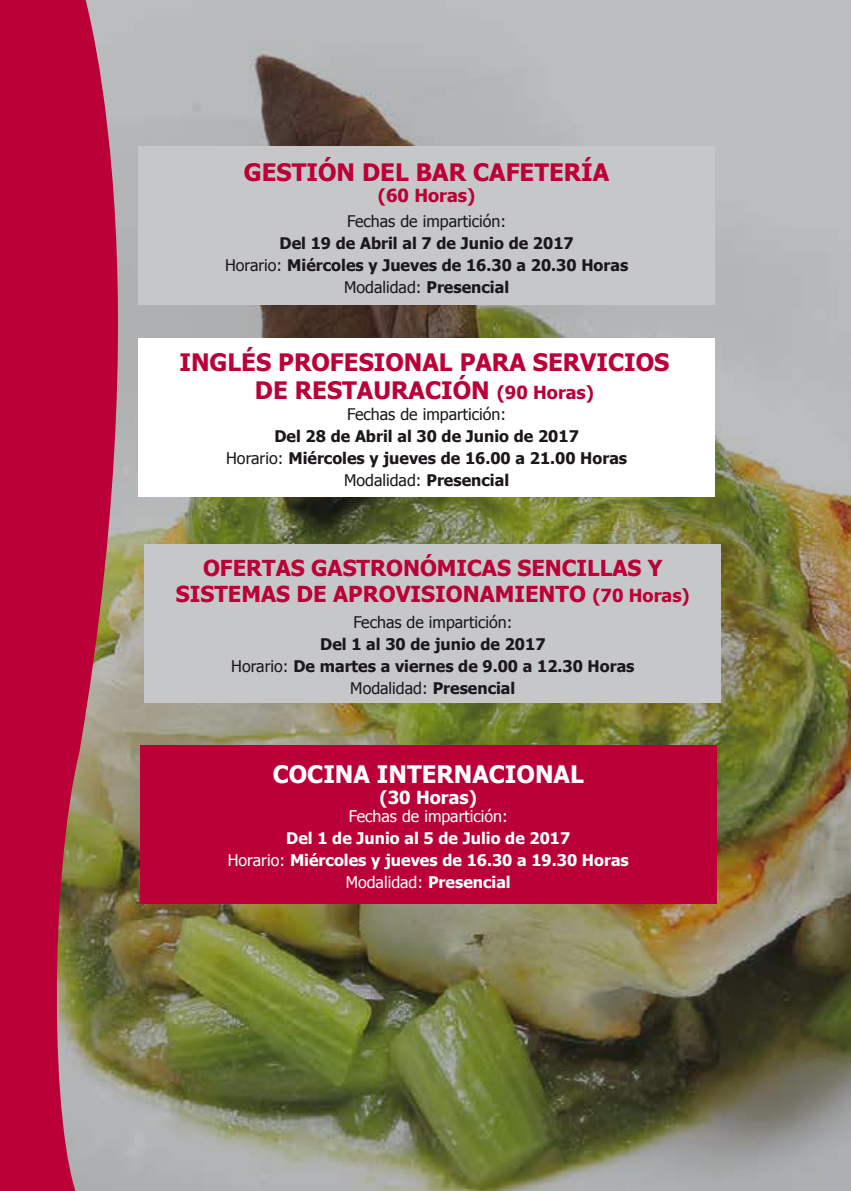
<style>
.page{position:relative;width:851px;height:1191px;background:#fff}
.page>*{position:absolute;margin:0;border:0;box-sizing:border-box;transform-origin:0 0}
.t1{font:700 24px/28.8px "Tahoma";color:#ba0037;text-align:center}
.t2{font:700 24px "Tahoma";color:#fff}
.t3{font:700 22px/26.4px "Tahoma";color:#ba0037;text-align:center}
.t4{font:700 18px "Tahoma";color:#ba0037}
.t5{font:700 18px "Tahoma";color:#fff}
.t6{font:700 16px/22px "Tahoma";color:#1b171b;text-align:center}
.t7{font:700 16px/22px "Tahoma";color:#fff;text-align:center}
.t8{font:16px "Tahoma";color:#1b171b}
.t9{font:16px "Tahoma";color:#fff}
.s1{font-weight:400}
.s2{font-size:18px}
</style>
<div class="page">
<img style="left:166px;top:0;width:684px;height:1191px">
<div style="left:138px;top:146px;width:576px;height:159px;background:#c6c7c8"></div>
<div style="left:138px;top:338px;width:576px;height:159px;background:#fff"></div>
<div style="left:140px;top:745px;width:576px;height:158px;background:#ba0037"></div>
<svg style="left:0;top:0;width:166px;height:1191px;background:#b0455b"></svg>
<div style="left:145px;top:544px;width:575px;height:159px;background:#c6c7c8"></div>
<h1 class="t1" style="left:244px;top:157px;width:367px">GESTIÓN DEL BAR CAFETERÍA</h1>
<p class="t4" style="left:378px;top:184px;width:99px">(60 Horas)</p>
<p class="t8" style="left:347px;top:211px;width:160px">Fechas de impartición:</p>
<p class="t6" style="left:225px;top:231px;width:404px">Del 19 de Abril al 7 de Junio de 2017<br><span class="s1">Horario:</span> Miércoles y Jueves de 16.30 a 20.30 Horas<br><span class="s1">Modalidad:</span> Presencial</p>
<h1 class="t1" style="left:179px;top:347px;width:491px">INGLÉS PROFESIONAL PARA SERVICIOS<br>DE RESTAURACIÓN <span class="s2">(90 Horas)</span></h1>
<p class="t8" style="left:347px;top:404px;width:160px">Fechas de impartición:</p>
<p class="t6" style="left:226px;top:425px;width:402px">Del 28 de Abril al 30 de Junio de 2017<br><span class="s1">Horario:</span> Miércoles y jueves de 16.00 a 21.00 Horas<br><span class="s1">Modalidad:</span> Presencial</p>
<h2 class="t3" style="left:176px;top:554px;width:515px">OFERTAS GASTRONÓMICAS SENCILLAS Y<br>SISTEMAS DE APROVISIONAMIENTO <span class="s2">(70 Horas)</span></h2>
<p class="t8" style="left:353px;top:612px;width:160px">Fechas de impartición:</p>
<p class="t6" style="left:231px;top:632px;width:404px">Del 1 al 30 de junio de 2017<br><span class="s1">Horario:</span> De martes a viernes de 9.00 a 12.30 Horas<br><span class="s1">Modalidad:</span> Presencial</p>
<h1 class="t2" style="left:273px;top:758px;width:312px">COCINA INTERNACIONAL</h1>
<p class="t5" style="left:379px;top:786px;width:99px">(30 Horas)</p>
<p class="t9" style="left:349px;top:806px;width:160px">Fechas de impartición:</p>
<p class="t7" style="left:228px;top:826px;width:402px">Del 1 de Junio al 5 de Julio de 2017<br><span class="s1">Horario:</span> Miércoles y jueves de 16.30 a 19.30 Horas<br><span class="s1">Modalidad:</span> Presencial</p>
</div>
